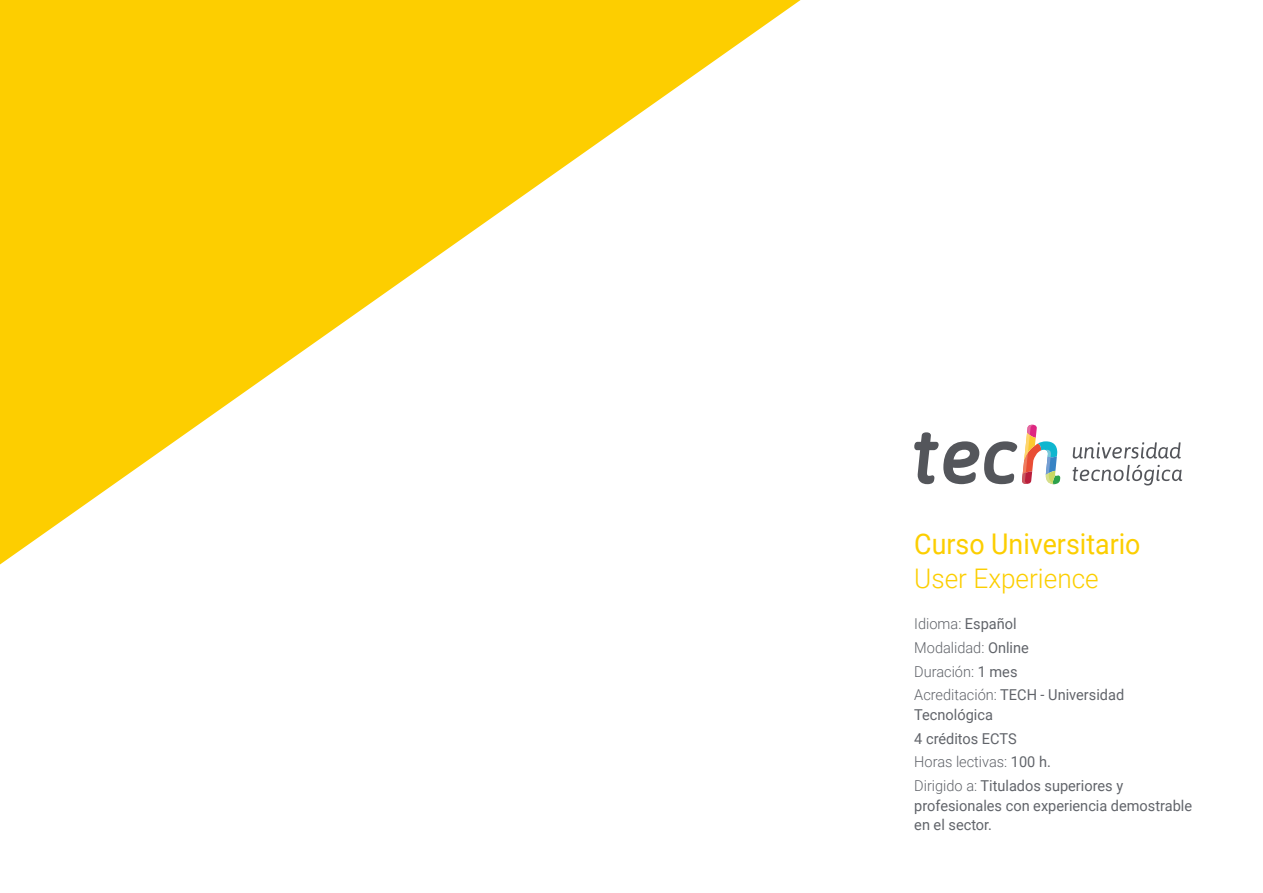
<style>
.page{position:relative;width:1263px;height:893px;background:#fff}
.page>*{position:absolute;margin:0;border:0;box-sizing:border-box;transform-origin:0 0}
.t1{font:28.5px "Roboto";color:#fcce00;scale:.94 1}
.t2{font:300 27px "Roboto";color:#fcce00}
.t3{font:15px/23.7px "Roboto";color:#61646a}
.t4{font:300 15px/23.7px "Roboto";color:#61646a}
.s1{font-weight:400}
.s2{font-weight:300}
</style>
<div class="page">
<svg style="left:0;top:0;width:801px;height:564px"></svg>
<svg style="left:914px;top:425px;width:146px;height:59px"></svg>
<svg style="left:1073px;top:442px;width:108px;height:17px"></svg>
<svg style="left:1073px;top:465px;width:109px;height:20px"></svg>
<h1 class="t1" style="left:914px;top:524px;width:242px">Curso Universitario</h1>
<h2 class="t2" style="left:914px;top:560px;width:186px">User Experience</h2>
<p class="t4" style="left:914px;top:611px;width:211px">Idioma: <span class="s1">Español<br></span>Modalidad: <span class="s1">Online<br></span>Duración: <span class="s1">1 mes<br></span>Acreditación: <span class="s1">TECH - Universidad</span></p>
<p class="t3" style="left:914px;top:702px;width:210px">Tecnológica<br>4 créditos ECTS<br><span class="s2">Horas lectivas:</span> 100 h.<br><span class="s2">Dirigido a:</span> Titulados superiores y</p>
<p class="t3" style="left:914px;top:795px;width:279px;line-height:19.5px">profesionales con experiencia demostrable en el sector.</p>
</div>
